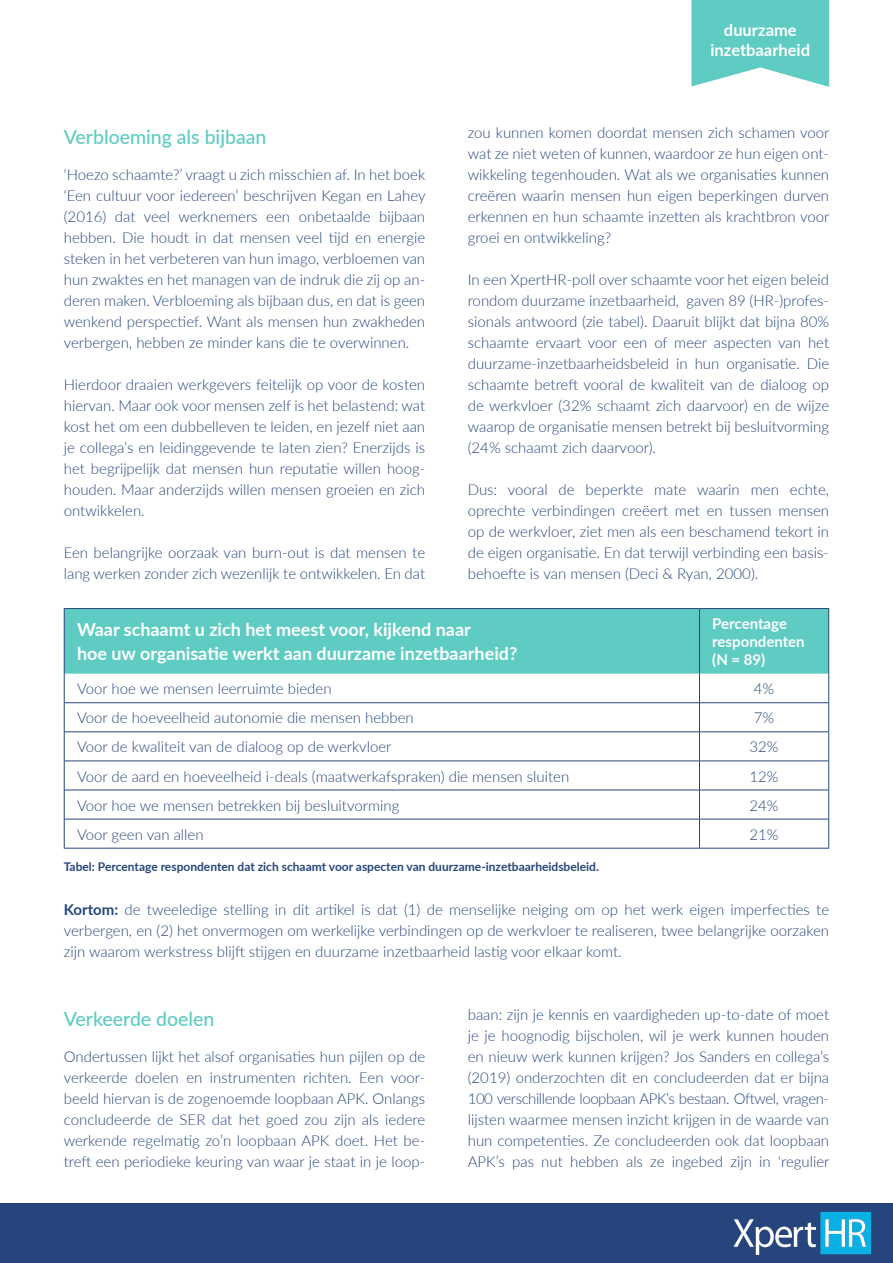
<style>
.page{position:relative;width:893px;height:1263px;background:#fff}
.page>*{position:absolute;margin:0;border:0;box-sizing:border-box;transform-origin:0 0}
.tussenkop{font:500 19.5px "Lato";color:#5eccc2}
.t1{font:700 18px "Lato";color:#fff}
.t2{font:700 16.5px/19.8px "Lato";color:#fff;text-align:center}
.t3{font:300 15px/21px "Lato";color:#26457d;text-align:justify}
.t4{font:700 15px "Lato";color:#fff}
.t5{font:700 12px "Lato";color:#26457d}
.s1{font-weight:700}
</style>
<div class="page">
<div style="left:0;top:1204px;width:893px;height:59px;background:#26457d"></div>
<svg style="left:733px;top:1212px;width:138px;height:43px"></svg>
<svg style="left:691px;top:0;width:138px;height:87px;background:#72d2c9"></svg>
<div style="left:65px;top:609px;width:763px;height:65px;background:#5eccc2"></div>
<hr style="left:64px;top:608px;width:635px;height:1px;background:#26457d">
<hr style="left:64px;top:609px;width:1px;height:65px;background:#26457d">
<hr style="left:699px;top:608px;width:130px;height:1px;background:#26457d">
<hr style="left:828px;top:609px;width:1px;height:65px;background:#26457d">
<hr style="left:699px;top:609px;width:1px;height:65px;background:#26457d">
<hr style="left:65px;top:702px;width:634px;height:1px;background:#26457d">
<hr style="left:699px;top:702px;width:129px;height:1px;background:#26457d">
<hr style="left:65px;top:731px;width:634px;height:1px;background:#26457d">
<hr style="left:699px;top:731px;width:129px;height:1px;background:#26457d">
<hr style="left:65px;top:761px;width:634px;height:1px;background:#26457d">
<hr style="left:699px;top:761px;width:129px;height:1px;background:#26457d">
<hr style="left:65px;top:790px;width:634px;height:1px;background:#26457d">
<hr style="left:699px;top:790px;width:129px;height:1px;background:#26457d">
<hr style="left:65px;top:819px;width:634px;height:1px;background:#26457d">
<hr style="left:699px;top:819px;width:129px;height:1px;background:#26457d">
<svg style="left:699px;top:674px;width:1px;height:174px"></svg>
<svg style="left:64px;top:674px;width:1px;height:174px"></svg>
<svg style="left:828px;top:674px;width:1px;height:174px"></svg>
<hr style="left:64px;top:848px;width:635px;height:1px;background:#26457d">
<hr style="left:699px;top:848px;width:130px;height:1px;background:#26457d">
<p class="tussenkop" style="left:64px;top:123px;width:204px">Verbloeming als bijbaan</p>
<p class="t3" style="left:64px;top:164px;width:363px">‘Hoezo schaamte?’ vraagt u zich misschien af. In het boek ‘Een cultuur voor iedereen’ beschrijven Kegan en Lahey (2016) dat veel werknemers een onbetaalde bijbaan hebben. Die houdt in dat mensen veel tijd en energie steken in het verbeteren van hun imago, verbloemen van hun zwaktes en het managen van de indruk die zij op an&shy;deren maken. Verbloeming als bijbaan dus, en dat is geen wenkend perspectief. Want als mensen hun zwakheden verbergen, hebben ze minder kans die te overwinnen.</p>
<p class="t3" style="left:64px;top:374px;width:363px">Hierdoor draaien werkgevers feitelijk op voor de kosten hiervan. Maar ook voor mensen zelf is het belastend: wat kost het om een dubbelleven te leiden, en jezelf niet aan je collega’s en leidinggevende te laten zien? Enerzijds is het begrijpelijk dat mensen hun reputatie willen hoog&shy;houden. Maar anderzijds willen mensen groeien en zich ontwikkelen.</p>
<p class="t3" style="left:64px;top:542px;width:363px">Een belangrijke oorzaak van burn-out is dat mensen te lang werken zonder zich wezenlijk te ontwikkelen. En dat</p>
<p class="t2" style="left:710px;top:20px;width:101px">duurzame inzetbaarheid</p>
<p class="t3" style="left:468px;top:122px;width:363px">zou kunnen komen doordat mensen zich schamen voor wat ze niet weten of kunnen, waardoor ze hun eigen ont&shy;wikkeling tegenhouden. Wat als we organisaties kunnen creëren waarin mensen hun eigen beperkingen durven erkennen en hun schaamte inzetten als krachtbron voor groei en ontwikkeling?</p>
<p class="t3" style="left:468px;top:269px;width:363px">In een XpertHR-poll over schaamte voor het eigen beleid rondom duurzame inzetbaarheid, gaven 89 (HR-)profes&shy;sionals antwoord (zie tabel). Daaruit blijkt dat bijna 80% schaamte ervaart voor een of meer aspecten van het duurzame-inzetbaarheidsbeleid in hun organisatie. Die schaamte betreft vooral de kwaliteit van de dialoog op de werkvloer (32% schaamt zich daarvoor) en de wijze waarop de organisatie mensen betrekt bij besluitvorming (24% schaamt zich daarvoor).</p>
<p class="t3" style="left:468px;top:479px;width:363px">Dus: vooral de beperkte mate waarin men echte, oprechte verbindingen creëert met en tussen mensen op de werkvloer, ziet men als een beschamend tekort in de eigen organisatie. En dat terwijl verbinding een basis&shy;behoefte is van mensen (Deci &amp; Ryan, 2000).</p>
<p class="t1" style="left:77px;top:616px;width:395px">Waar schaamt u zich het meest voor, kijkend naar</p>
<p class="t1" style="left:77px;top:640px;width:442px">hoe uw organisatie werkt aan duurzame inzetbaarheid?</p>
<p class="t4" style="left:712px;top:613px;width:76px">Percentage</p>
<p class="t4" style="left:712px;top:631px;width:94px">respondenten</p>
<p class="t4" style="left:712px;top:649px;width:55px">(N = 89)</p>
<p class="t3" style="left:77px;top:678px;width:256px">Voor hoe we mensen leerruimte bieden</p>
<p class="t3" style="left:754px;top:678px;width:22px">4%</p>
<p class="t3" style="left:77px;top:707px;width:338px">Voor de hoeveelheid autonomie die mensen hebben</p>
<p class="t3" style="left:754px;top:707px;width:22px">7%</p>
<p class="t3" style="left:77px;top:736px;width:316px">Voor de kwaliteit van de dialoog op de werkvloer</p>
<p class="t3" style="left:750px;top:736px;width:31px">32%</p>
<p class="t3" style="left:77px;top:765px;width:494px">Voor de aard en hoeveelheid i-deals (maatwerkafspraken) die mensen sluiten</p>
<p class="t3" style="left:750px;top:765px;width:31px">12%</p>
<p class="t3" style="left:77px;top:794px;width:324px">Voor hoe we mensen betrekken bij besluitvorming</p>
<p class="t3" style="left:750px;top:794px;width:31px">24%</p>
<p class="t3" style="left:77px;top:823px;width:128px">Voor geen van allen</p>
<p class="t3" style="left:750px;top:823px;width:31px">21%</p>
<p class="t5" style="left:64px;top:857px;width:537px">Tabel: Percentage respondenten dat zich schaamt voor aspecten van duurzame-inzetbaarheidsbeleid.</p>
<p class="t3" style="left:64px;top:899px;width:767px"><span class="s1">Kortom:</span> de tweeledige stelling in dit artikel is dat (1) de menselijke neiging om op het werk eigen imperfecties te verbergen, en (2) het onvermogen om werkelijke verbindingen op de werkvloer te realiseren, twee belangrijke oorzaken zijn waarom werkstress blijft stijgen en duurzame inzetbaarheid lastig voor elkaar komt.</p>
<p class="tussenkop" style="left:64px;top:1005px;width:152px">Verkeerde doelen</p>
<p class="t3" style="left:64px;top:1046px;width:363px">Ondertussen lijkt het alsof organisaties hun pijlen op de verkeerde doelen en instrumenten richten. Een voor&shy;beeld hiervan is de zogenoemde loopbaan APK. Onlangs concludeerde de SER dat het goed zou zijn als iedere werkende regelmatig zo’n loopbaan APK doet. Het be&shy;treft een periodieke keuring van waar je staat in je loop-</p>
<p class="t3" style="left:468px;top:1004px;width:363px">baan: zijn je kennis en vaardigheden up-to-date of moet je je hoognodig bijscholen, wil je werk kunnen houden en nieuw werk kunnen krijgen? Jos Sanders en collega’s (2019) onderzochten dit en concludeerden dat er bijna 100 verschillende loopbaan APK’s bestaan. Oftwel, vragen&shy;lijsten waarmee mensen inzicht krijgen in de waarde van hun competenties. Ze concludeerden ook dat loopbaan APK’s pas nut hebben als ze ingebed zijn in ‘regulier</p>
</div>
